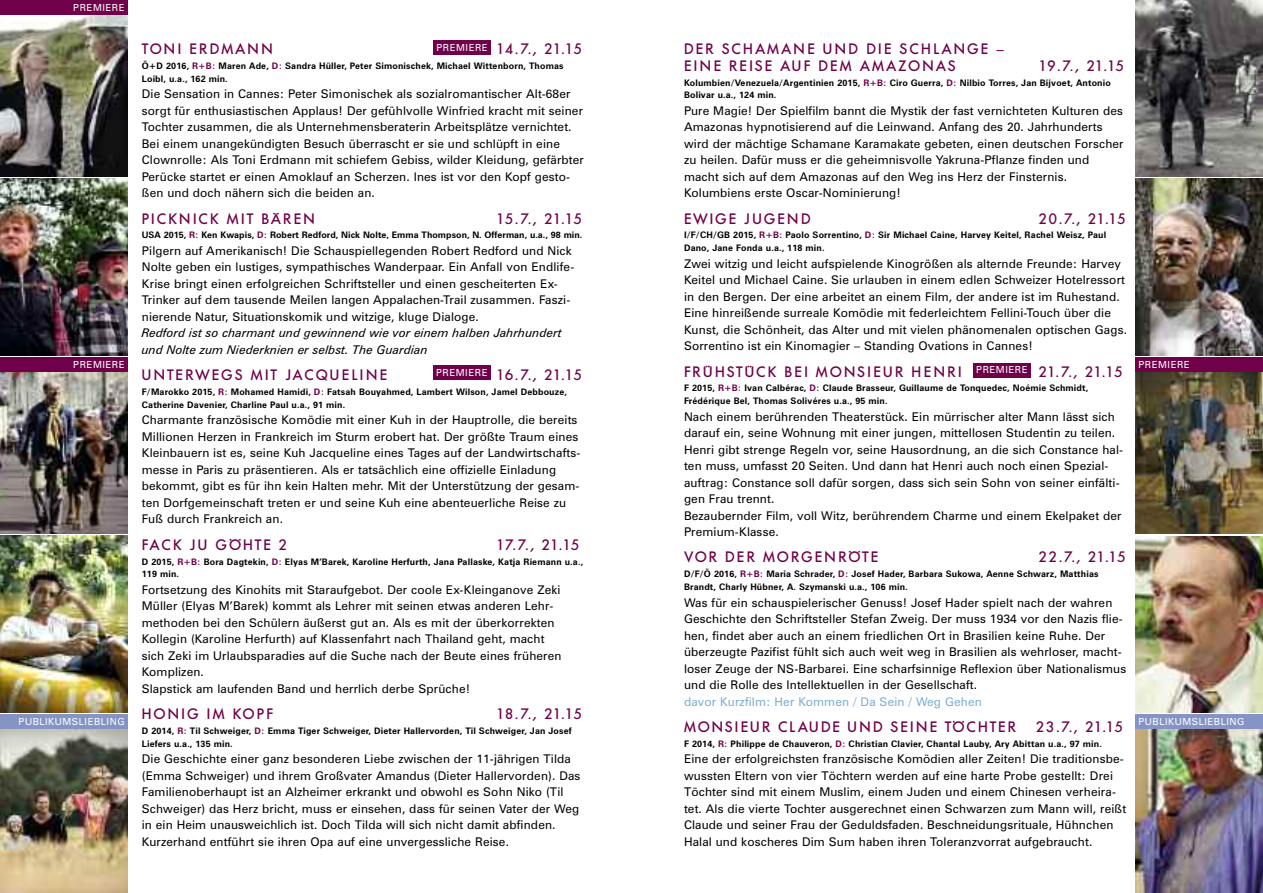
<style>
.page{position:relative;width:1263px;height:893px;background:#fff}
.page>*{position:absolute;margin:0;border:0;box-sizing:border-box;transform-origin:0 0}
.t1{font:500 15px/16.5px "Futura BQ";letter-spacing:.115em;color:#6f0049}
.t2{font:500 15px "Futura BQ";letter-spacing:.135em;color:#6f0049}
.t3{font:12px/16.5px "Zurich BT";letter-spacing:.01em;color:#000}
.t4{font:italic 12px/16.5px "Zurich BT";color:#000}
.t5{font:12px "Zurich BT";letter-spacing:.01em;color:#7caece}
.t6{font:9.75px "Zurich BT";letter-spacing:.055em;color:#fff}
.t7{font:700 9px/12.8px "Zurich BT";letter-spacing:.015em;color:#000}
.s1{color:#6f0049}
</style>
<div class="page">
<img style="left:0;top:15px;width:128px;height:161px">
<img style="left:0;top:179px;width:128px;height:176px">
<img style="left:0;top:372px;width:128px;height:162px">
<img style="left:0;top:536px;width:128px;height:176px">
<img style="left:0;top:729px;width:128px;height:164px">
<img style="left:1135px;top:0;width:128px;height:176px">
<img style="left:1135px;top:179px;width:128px;height:176px">
<img style="left:1135px;top:372px;width:128px;height:162px">
<img style="left:1135px;top:536px;width:128px;height:176px">
<img style="left:1135px;top:729px;width:128px;height:164px">
<div style="left:0;top:357px;width:128px;height:15px;background:#6f0049"></div>
<div style="left:0;top:714px;width:128px;height:15px;background:#8594c5"></div>
<div style="left:1135px;top:714px;width:128px;height:15px;background:#8594c5"></div>
<div style="left:1135px;top:357px;width:128px;height:15px;background:#6f0049"></div>
<div style="left:433px;top:365px;width:57px;height:15px;background:#6f0049"></div>
<div style="left:433px;top:40px;width:58px;height:15px;background:#6f0049"></div>
<div style="left:973px;top:363px;width:57px;height:14px;background:#6f0049"></div>
<div style="left:0;top:0;width:128px;height:15px;background:#6f0049"></div>
<p class="t6" style="left:73px;top:4px;width:53px">PREMIERE</p>
<p class="t1" style="left:142px;top:41px;width:133px">TONI ERDMANN</p>
<p class="t1" style="left:497px;top:41px;width:87px">14.7., 21.15</p>
<p class="t7" style="left:142px;top:60px;width:423px">Ö+D 2016, <span class="s1">R+B:</span> Maren Ade, <span class="s1">D:</span> Sandra Hüller, Peter Simonischek, Michael Wittenborn, Thomas<br>Loibl, u.a., 162 min.</p>
<p class="t3" style="left:142px;top:87px;width:444px">Die Sensation in Cannes: Peter Simonischek als sozialromantischer Alt-68er sorgt für enthusiastischen Applaus! Der gefühlvolle Winfried kracht mit seiner Tochter zusammen, die als Unternehmensberaterin Arbeitsplätze vernichtet.<br>Bei einem unangekündigten Besuch überrascht er sie und schlüpft in eine Clownrolle: Als Toni Erdmann mit schiefem Gebiss, wilder Kleidung, gefärbter Perücke startet er einen Amoklauf an Scherzen. Ines ist vor den Kopf gesto&shy;ßen und doch nähern sich die beiden an.</p>
<p class="t2" style="left:142px;top:210px;width:175px">PICKNICK MIT BÄREN</p>
<p class="t1" style="left:497px;top:210px;width:87px">15.7., 21.15</p>
<p class="t7" style="left:142px;top:230px;width:442px">USA 2015, <span class="s1">R:</span> Ken Kwapis, <span class="s1">D:</span> Robert Redford, Nick Nolte, Emma Thompson, N. Offerman, u.a., 98 min.</p>
<p class="t3" style="left:142px;top:244px;width:434px">Pilgern auf Amerikanisch! Die Schauspiellegenden Robert Redford und Nick Nolte geben ein lustiges, sympathisches Wanderpaar. Ein Anfall von Endlife-Krise bringt einen erfolgreichen Schriftsteller und einen gescheiterten Ex-Trinker auf dem tausende Meilen langen Appalachen-Trail zusammen. Faszi&shy;nierende Natur, Situationskomik und witzige, kluge Dialoge.</p>
<p class="t4" style="left:142px;top:326px;width:422px">Redford ist so charmant und gewinnend wie vor einem halben Jahrhundert und Nolte zum Niederknien er selbst. The Guardian</p>
<p class="t1" style="left:142px;top:367px;width:247px">UNTERWEGS MIT JACQUELINE</p>
<p class="t1" style="left:497px;top:367px;width:87px">16.7., 21.15</p>
<p class="t7" style="left:142px;top:386px;width:427px">F/Marokko 2015, <span class="s1">R:</span> Mohamed Hamidi, <span class="s1">D:</span> Fatsah Bouyahmed, Lambert Wilson, Jamel Debbouze,<br>Catherine Davenier, Charline Paul u.a., 91 min.</p>
<p class="t3" style="left:142px;top:413px;width:440px">Charmante französische Komödie mit einer Kuh in der Hauptrolle, die bereits Millionen Herzen in Frankreich im Sturm erobert hat. Der größte Traum eines Kleinbauern ist es, seine Kuh Jacqueline eines Tages auf der Landwirtschafts&shy;messe in Paris zu präsentieren. Als er tatsächlich eine offizielle Einladung bekommt, gibt es für ihn kein Halten mehr. Mit der Unterstützung der gesam&shy;ten Dorfgemeinschaft treten er und seine Kuh eine abenteuerliche Reise zu Fuß durch Frankreich an.</p>
<p class="t1" style="left:142px;top:536px;width:147px">FACK JU GÖHTE 2</p>
<p class="t1" style="left:497px;top:536px;width:85px">17.7., 21.15</p>
<p class="t7" style="left:142px;top:556px;width:443px">D 2015, <span class="s1">R+B:</span> Bora Dagtekin, <span class="s1">D:</span> Elyas M’Barek, Karoline Herfurth, Jana Pallaske, Katja Riemann u.a.,<br>119 min.</p>
<p class="t3" style="left:142px;top:582px;width:421px">Fortsetzung des Kinohits mit Staraufgebot. Der coole Ex-Kleinganove Zeki Müller (Elyas M’Barek) kommt als Lehrer mit seinen etwas anderen Lehr&shy;methoden bei den Schülern äußerst gut an. Als es mit der überkorrekten Kollegin (Karoline Herfurth) auf Klassenfahrt nach Thailand geht, macht sich Zeki im Urlaubsparadies auf die Suche nach der Beute eines früheren Komplizen.<br>Slapstick am laufenden Band und herrlich derbe Sprüche!</p>
<p class="t1" style="left:142px;top:706px;width:133px">HONIG IM KOPF</p>
<p class="t1" style="left:497px;top:706px;width:87px">18.7., 21.15</p>
<p class="t7" style="left:142px;top:725px;width:431px">D 2014, <span class="s1">R:</span> Til Schweiger, <span class="s1">D:</span> Emma Tiger Schweiger, Dieter Hallervorden, Til Schweiger, Jan Josef<br>Liefers u.a., 135 min.</p>
<p class="t3" style="left:142px;top:752px;width:440px">Die Geschichte einer ganz besonderen Liebe zwischen der 11-jährigen Tilda (Emma Schweiger) und ihrem Großvater Amandus (Dieter Hallervorden). Das Familienoberhaupt ist an Alzheimer erkrankt und obwohl es Sohn Niko (Til Schweiger) das Herz bricht, muss er einsehen, dass für seinen Vater der Weg in ein Heim unausweichlich ist. Doch Tilda will sich nicht damit abfinden.<br>Kurzerhand entführt sie ihren Opa auf eine unvergessliche Reise.</p>
<p class="t1" style="left:684px;top:41px;width:322px">DER SCHAMANE UND DIE SCHLANGE –<br>EINE REISE AUF DEM AMAZONAS</p>
<p class="t6" style="left:436px;top:44px;width:53px">PREMIERE</p>
<p class="t1" style="left:1039px;top:57px;width:87px">19.7., 21.15</p>
<p class="t7" style="left:684px;top:77px;width:428px">Kolumbien/Venezuela/Argentinien 2015, <span class="s1">R+B:</span> Ciro Guerra, <span class="s1">D:</span> Nilbio Torres, Jan Bijvoet, Antonio<br>Bolivar u.a., 124 min.</p>
<p class="t3" style="left:684px;top:103px;width:441px">Pure Magie! Der Spielfilm bannt die Mystik der fast vernichteten Kulturen des Amazonas hypnotisierend auf die Leinwand. Anfang des 20. Jahrhunderts wird der mächtige Schamane Karamakate gebeten, einen deutschen Forscher zu heilen. Dafür muss er die geheimnisvolle Yakruna-Pflanze finden und macht sich auf dem Amazonas auf den Weg ins Herz der Finsternis.<br>Kolumbiens erste Oscar-Nominierung!</p>
<p class="t1" style="left:684px;top:210px;width:129px">EWIGE JUGEND</p>
<p class="t1" style="left:1039px;top:210px;width:89px">20.7., 21.15</p>
<p class="t7" style="left:684px;top:230px;width:424px">I/F/CH/GB 2015, <span class="s1">R+B:</span> Paolo Sorrentino, <span class="s1">D:</span> Sir Michael Caine, Harvey Keitel, Rachel Weisz, Paul<br>Dano, Jane Fonda u.a., 118 min.</p>
<p class="t3" style="left:684px;top:256px;width:444px">Zwei witzig und leicht aufspielende Kinogrößen als alternde Freunde: Harvey Keitel und Michael Caine. Sie urlauben in einem edlen Schweizer Hotelressort in den Bergen. Der eine arbeitet an einem Film, der andere ist im Ruhestand.<br>Eine hinreißende surreale Komödie mit federleichtem Fellini-Touch über die Kunst, die Schönheit, das Alter und mit vielen phänomenalen optischen Gags.<br>Sorrentino ist ein Kinomagier – Standing Ovations in Cannes!</p>
<p class="t2" style="left:684px;top:363px;width:279px">FRÜHSTÜCK BEI MONSIEUR HENRI</p>
<p class="t1" style="left:1039px;top:363px;width:85px">21.7., 21.15</p>
<p class="t7" style="left:684px;top:383px;width:406px">F 2015, <span class="s1">R+B:</span> Ivan Calbérac, <span class="s1">D:</span> Claude Brasseur, Guillaume de Tonquedec, Noémie Schmidt,<br>Frédérique Bel, Thomas Solivéres u.a., 95 min.</p>
<p class="t3" style="left:684px;top:409px;width:441px">Nach einem berührenden Theaterstück. Ein mürrischer alter Mann lässt sich darauf ein, seine Wohnung mit einer jungen, mittellosen Studentin zu teilen.<br>Henri gibt strenge Regeln vor, seine Hausordnung, an die sich Constance hal&shy;ten muss, umfasst 20 Seiten. Und dann hat Henri auch noch einen Spezial&shy;auftrag: Constance soll dafür sorgen, dass sich sein Sohn von seiner einfälti&shy;gen Frau trennt.<br>Bezaubernder Film, voll Witz, berührendem Charme und einem Ekelpaket der Premium-Klasse.</p>
<p class="t1" style="left:684px;top:549px;width:196px">VOR DER MORGENRÖTE</p>
<p class="t1" style="left:1039px;top:549px;width:89px">22.7., 21.15</p>
<p class="t7" style="left:684px;top:568px;width:416px">D/F/Ö 2016, <span class="s1">R+B:</span> Maria Schrader, <span class="s1">D:</span> Josef Hader, Barbara Sukowa, Aenne Schwarz, Matthias<br>Brandt, Charly Hübner, A. Szymanski u.a., 106 min.</p>
<p class="t3" style="left:684px;top:595px;width:444px">Was für ein schauspielerischer Genuss! Josef Hader spielt nach der wahren Geschichte den Schriftsteller Stefan Zweig. Der muss 1934 vor den Nazis flie&shy;hen, findet aber auch an einem friedlichen Ort in Brasilien keine Ruhe. Der überzeugte Pazifist fühlt sich auch weit weg in Brasilien als wehrloser, macht&shy;loser Zeuge der NS-Barbarei. Eine scharfsinnige Reflexion über Nationalismus und die Rolle des Intellektuellen in der Gesellschaft.</p>
<p class="t5" style="left:684px;top:697px;width:299px">davor Kurzfilm: Her Kommen / Da Sein / Weg Gehen</p>
<p class="t1" style="left:684px;top:718px;width:334px">MONSIEUR CLAUDE UND SEINE TÖCHTER</p>
<p class="t1" style="left:1036px;top:718px;width:89px">23.7., 21.15</p>
<p class="t7" style="left:684px;top:738px;width:419px">F 2014, <span class="s1">R:</span> Philippe de Chauveron, <span class="s1">D:</span> Christian Clavier, Chantal Lauby, Ary Abittan u.a., 97 min.</p>
<p class="t3" style="left:684px;top:752px;width:444px">Eine der erfolgreichsten französische Komödien aller Zeiten! Die traditionsbe&shy;wussten Eltern von vier Töchtern werden auf eine harte Probe gestellt: Drei Töchter sind mit einem Muslim, einem Juden und einem Chinesen verheira&shy;tet. Als die vierte Tochter ausgerechnet einen Schwarzen zum Mann will, reißt Claude und seiner Frau der Geduldsfaden. Beschneidungsrituale, Hühnchen Halal und koscheres Dim Sum haben ihren Toleranzvorrat aufgebraucht.</p>
<p class="t6" style="left:73px;top:361px;width:53px">PREMIERE</p>
<p class="t6" style="left:1138px;top:361px;width:53px">PREMIERE</p>
<p class="t6" style="left:976px;top:366px;width:53px">PREMIERE</p>
<p class="t6" style="left:436px;top:369px;width:53px">PREMIERE</p>
<p class="t6" style="left:19px;top:718px;width:108px">PUBLIKUMSLIEBLING</p>
<p class="t6" style="left:1138px;top:718px;width:108px">PUBLIKUMSLIEBLING</p>
</div>
